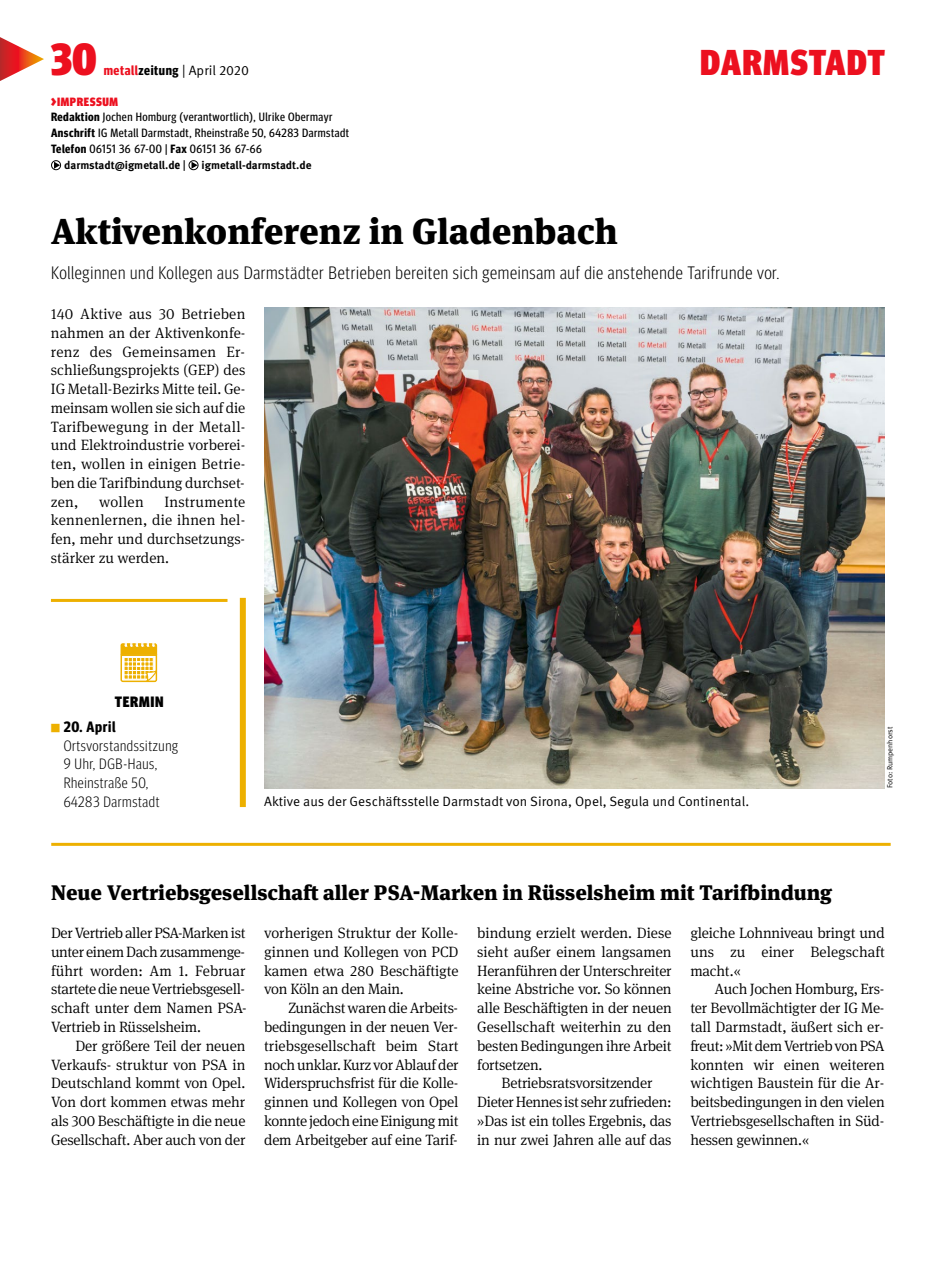
<style>
.page{position:relative;width:936px;height:1285px;background:#fff}
.page>*{position:absolute;margin:0;border:0;box-sizing:border-box;transform-origin:0 0}
.t1{font:900 condensed 45px "Meta Head IGM";color:#ec101f}
.t2{font:900 36px "Meta Serif IGM";color:#000}
.t3{font:900 condensed 36px "Meta Head IGM";letter-spacing:.035em;color:#ec101f}
.t4{font:900 21px "Meta Serif IGM";color:#000}
.t5{font:300 condensed 18px "Meta Head IGM";letter-spacing:.04em;color:#000}
.t6{font:300 15px/18.8px "Meta Serif IGM";letter-spacing:-.015em;color:#000;text-align:justify}
.t7{font:300 condensed 15px/18.8px "Meta Head IGM";letter-spacing:.04em;color:#000}
.t8{font:700 15px "Meta Headline Cond OT";letter-spacing:.04em;color:#000}
.t9{font:900 condensed 15px "Meta Head IGM";letter-spacing:.05em;color:#000}
.t10{font:13.5px "Meta IGM";color:#000}
.t11{font:12px/15.8px "Meta Headline Cond OT";letter-spacing:.04em;color:#000}
.t12{font:900 condensed 12px "Meta Head IGM";letter-spacing:.05em;color:#ec101f}
.t13{font:700 11.25px "Meta OT";color:#000}
.t14{font:7.5px "Meta IGM";color:#000}
.s1{font-family:"Meta Headline Cond OT";font-weight:700;color:#ec101f}
.s2{font-family:"Meta Headline Cond OT";font-weight:700}
.s3{font-size:15px}
.s4{font-weight:700}
.s5{font-family:"Meta Headline Cond OT";font-size:12px}
.s6{font-family:"Meta Headline Cond OT";font-weight:400;font-size:12px}
.s7{font-family:"Meta IGM";font-size:11.25px;color:#edb000}
</style>
<div class="page">
<svg style="left:0;top:37px;width:44px;height:44px"></svg>
<svg style="left:51px;top:160px;width:10px;height:10px"></svg>
<svg style="left:188px;top:160px;width:10px;height:10px"></svg>
<img style="left:264px;top:307px;width:620px;height:481px">
<hr style="left:51px;top:599px;width:176px;height:3px;background:#edb000">
<svg style="left:120px;top:643px;width:37px;height:39px"></svg>
<hr style="left:51px;top:842px;width:839px;height:3px;background:#edb000">
<div style="left:240px;top:597px;width:6px;height:209px;background:#edb000"></div>
<h1 class="t1" style="left:51px;top:23px;width:47px">30</h1>
<p class="t10" style="left:104px;top:60px;width:147px"><span class="s1">metall</span><span class="s2">zeitung</span> | April 2020</p>
<p class="t12" style="left:51px;top:92px;width:68px"><span class="s3">&gt;</span>IMPRESSUM</p>
<p class="t11" style="left:51px;top:109px;width:299px"><span class="s4">Redaktion</span> Jochen Homburg (verantwortlich), Ulrike Obermayr<br><span class="s4">Anschrift</span> IG Metall Darmstadt, Rheinstraße 50, 64283 Darmstadt<br><span class="s4">Telefon</span> 06151 36 67-00 | <span class="s4">Fax</span> 06151 36 67-66</p>
<p class="t13" style="left:64px;top:158px;width:123px">darmstadt@igmetall.d<span class="s5">e</span> <span class="s6">|</span></p>
<p class="t13" style="left:202px;top:158px;width:111px">igmetall-darmstadt.de</p>
<h2 class="t3" style="left:700px;top:34px;width:186px">DARMSTADT</h2>
<h2 class="t2" style="left:51px;top:201px;width:568px">Aktivenkonferenz in Gladenbach</h2>
<p class="t5" style="left:51px;top:259px;width:729px">Kolleginnen und Kollegen aus Darmstädter Betrieben bereiten sich gemeinsam auf die anstehende Tarifrunde vor.</p>
<p class="t6" style="left:51px;top:303px;width:196px">140 Aktive aus 30 Betrieben nahmen an der Aktivenkonfe&shy;renz des Gemeinsamen Er&shy;schließungsprojekts (GEP) des IG Metall-Bezirks Mitte teil. Ge&shy;meinsam wollen sie sich auf die Tarifbewegung in der Metall&shy;und Elektroindustrie vorberei&shy;ten, wollen in einigen Betrie&shy;ben die Tarifbindung durchset&shy;zen,</p>
<p class="t6" style="left:99px;top:491px;width:46px">wollen</p>
<p class="t6" style="left:51px;top:491px;width:196px;text-indent:113px">Instrumente kennenlernen, die ihnen hel&shy;fen, mehr und durchsetzungs&shy;stärker zu werden.</p>
<p class="t9" style="left:115px;top:689px;width:50px">TERMIN</p>
<p class="t8" style="left:51px;top:717px;width:66px"><span class="s7">■</span> 20. April</p>
<p class="t7" style="left:64px;top:734px;width:116px">Ortsvorstandssitzung<br>9 Uhr, DGB-Haus,<br>Rheinstraße 50,<br>64283 Darmstadt</p>
<p class="t10" style="left:264px;top:791px;width:486px">Aktive aus der Geschäftsstelle Darmstadt von Sirona, Opel, Segula und Continental.</p>
<h3 class="t4" style="left:51px;top:875px;width:782px">Neue Vertriebsgesellschaft aller PSA-Marken in Rüsselsheim mit Tarifbindung</h3>
<p class="t14" style="left:884px;top:788px;width:63px;rotate:-90deg">Foto: Rumpenhorst</p>
<p class="t6" style="left:51px;top:922px;width:197px">Der Vertrieb aller PSA-Marken ist unter einem Dach zusammenge&shy;führt worden: Am 1. Februar startete die neue Vertriebsgesell&shy;schaft unter dem Namen PSA-Vertrieb in Rüsselsheim.</p>
<p class="t6" style="left:51px;top:1035px;width:196px;text-indent:24px">Der größere Teil der neuen Verkaufs- struktur von PSA in Deutschland kommt von Opel.<br>Von dort kommen etwas mehr als 300 Beschäftigte in die neue Gesellschaft. Aber auch von der</p>
<p class="t6" style="left:264px;top:922px;width:196px">vorherigen Struktur der Kolle&shy;ginnen und Kollegen von PCD kamen etwa 280 Beschäftigte von Köln an den Main.</p>
<p class="t6" style="left:264px;top:997px;width:196px;text-indent:24px">Zunächst waren die Arbeits&shy;bedingungen in der neuen Ver&shy;triebsgesellschaft beim Start noch unklar. Kurz vor Ablauf der Widerspruchsfrist für die Kolle&shy;ginnen und Kollegen von Opel konnte jedoch eine Einigung mit dem Arbeitgeber auf eine Tarif-</p>
<p class="t6" style="left:477px;top:922px;width:196px">bindung erzielt werden. Diese sieht außer einem langsamen Heranführen der Unterschreiter keine Abstriche vor. So können alle Beschäftigten in der neuen Gesellschaft weiterhin zu den besten Bedingungen ihre Arbeit fortsetzen.</p>
<p class="t6" style="left:477px;top:1072px;width:196px;text-align:center">Betriebsratsvorsitzender<br>Dieter Hennes ist sehr zufrieden: »Das ist ein tolles Ergebnis, das in nur zwei Jahren alle auf das</p>
<p class="t6" style="left:690px;top:922px;width:196px">gleiche Lohnniveau bringt und uns zu einer Belegschaft macht.«</p>
<p class="t6" style="left:690px;top:978px;width:196px;text-indent:24px">Auch Jochen Homburg, Ers&shy;ter Bevollmächtigter der IG Me&shy;tall Darmstadt, äußert sich er&shy;freut: »Mit dem Vertrieb von PSA konnten wir einen weiteren wichtigen Baustein für die Ar&shy;beitsbedingungen in den vielen Vertriebsgesellschaften in Süd&shy;hessen gewinnen.«</p>
</div>
